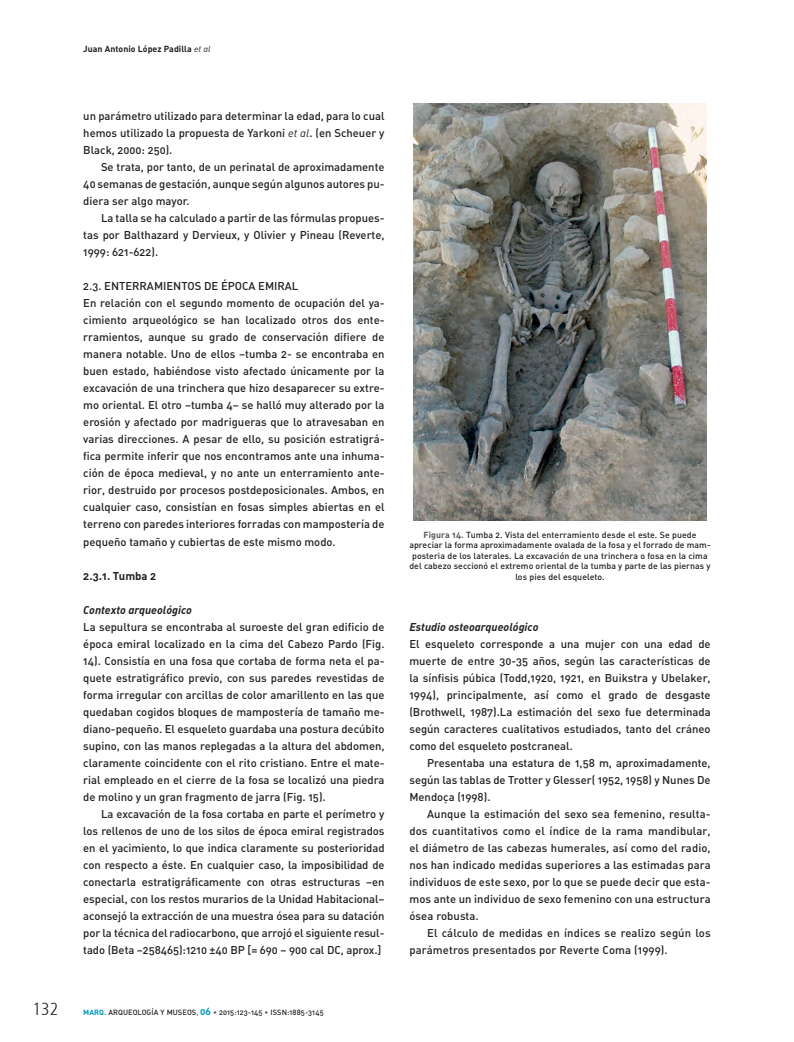
<style>
.page{position:relative;width:794px;height:1042px;background:#fff}
.page>*{position:absolute;margin:0;border:0;box-sizing:border-box;transform-origin:0 0}
.t1{font:300 condensed 17.5px "Frutiger 47";color:#231f20}
.t2{font:11.25px/17px "DIN Medium Alternate";color:#231f20}
.t3{font:11.25px "DIN Bold Italic Alt";color:#231f20}
.t4{font:11.25px "DIN Bold Alternate";color:#231f20}
.t5{font:8.75px/10.5px "DIN Medium Alternate";letter-spacing:.005em;color:#231f20;text-align:center}
.t6{font:8.75px "DIN Bold Alternate";letter-spacing:.005em;color:#231f20}
.t7{font:7.5px "DIN Medium Alternate";letter-spacing:.005em;color:#231f20}
.s1{font-family:"DIN Regular Italic Alt"}
.s2{font-family:"DIN Bold Alternate";color:#009bbd}
.s3{color:#57585a}
.s4{font-family:"DIN Bold Alternate";font-size:10px;color:#009bbd}
.s5{font-family:"DIN Bold Alternate";color:#57585a}
</style>
<div class="page">
<img style="left:413px;top:103px;width:294px;height:418px">
<p class="t6" style="left:83px;top:43px;width:129px">Juan Antonio López Padilla <span class="s1">et al</span></p>
<p class="t2" style="left:83px;top:107px;width:303px">un parámetro utilizado para determinar la edad, para lo cual</p>
<p class="t2" style="left:83px;top:124px;width:303px">hemos utilizado la propuesta de Yarkoni <span class="s1">et al</span>. (en Scheuer y</p>
<p class="t2" style="left:83px;top:141px;width:91px">Black, 2000: 250).</p>
<p class="t2" style="left:101px;top:158px;width:285px">Se trata, por tanto, de un perinatal de aproximadamente</p>
<p class="t2" style="left:83px;top:175px;width:303px">40 semanas de gestación, aunque según algunos autores pu-</p>
<p class="t2" style="left:83px;top:192px;width:108px">diera ser algo mayor.</p>
<p class="t2" style="left:101px;top:209px;width:285px">La talla se ha calculado a partir de las fórmulas propues-</p>
<p class="t2" style="left:83px;top:226px;width:303px">tas por Balthazard y Dervieux, y Olivier y Pineau (Reverte,</p>
<p class="t2" style="left:83px;top:243px;width:76px">1999: 621-622).</p>
<p class="t2" style="left:83px;top:277px;width:303px">2.3. ENTERRAMIENTOS DE ÉPOCA EMIRAL<br>En relación con el segundo momento de ocupación del ya&shy;cimiento arqueológico se han localizado otros dos ente&shy;rramientos, aunque su grado de conservación difiere de manera notable. Uno de ellos –tumba 2- se encontraba en buen estado, habiéndose visto afectado únicamente por la excavación de una trinchera que hizo desaparecer su extre&shy;mo oriental. El otro –tumba 4– se halló muy alterado por la erosión y afectado por madrigueras que lo atravesaban en varias direcciones. A pesar de ello, su posición estratigrá&shy;fica permite inferir que nos encontramos ante una inhuma&shy;ción de época medieval, y no ante un enterramiento ante&shy;rior, destruido por procesos postdeposicionales. Ambos, en cualquier caso, consistían en fosas simples abiertas en el terreno con paredes interiores forradas con mampostería de pequeño tamaño y cubiertas de este mismo modo.</p>
<p class="t4" style="left:83px;top:568px;width:75px">2.3.1. Tumba 2</p>
<p class="t3" style="left:83px;top:602px;width:110px">Contexto arqueológico</p>
<p class="t2" style="left:83px;top:617px;width:303px">La sepultura se encontraba al suroeste del gran edificio de</p>
<p class="t2" style="left:83px;top:634px;width:303px">época emiral localizado en la cima del Cabezo Pardo (Fig.</p>
<p class="t2" style="left:83px;top:652px;width:303px">14). Consistía en una fosa que cortaba de forma neta el pa-</p>
<p class="t2" style="left:83px;top:669px;width:303px">quete estratigráfico previo, con sus paredes revestidas de</p>
<p class="t2" style="left:83px;top:686px;width:303px">forma irregular con arcillas de color amarillento en las que</p>
<p class="t2" style="left:83px;top:703px;width:303px">quedaban cogidos bloques de mampostería de tamaño me-</p>
<p class="t2" style="left:83px;top:720px;width:303px">diano-pequeño. El esqueleto guardaba una postura decúbito</p>
<p class="t2" style="left:83px;top:737px;width:303px">supino, con las manos replegadas a la altura del abdomen,</p>
<p class="t2" style="left:83px;top:754px;width:303px">claramente coincidente con el rito cristiano. Entre el mate-</p>
<p class="t2" style="left:83px;top:771px;width:303px">rial empleado en el cierre de la fosa se localizó una piedra</p>
<p class="t2" style="left:83px;top:788px;width:244px">de molino y un gran fragmento de jarra (Fig. 15).</p>
<p class="t2" style="left:101px;top:805px;width:285px">La excavación de la fosa cortaba en parte el perímetro y</p>
<p class="t2" style="left:83px;top:822px;width:303px">los rellenos de uno de los silos de época emiral registrados</p>
<p class="t2" style="left:83px;top:839px;width:303px">en el yacimiento, lo que indica claramente su posterioridad</p>
<p class="t2" style="left:83px;top:856px;width:303px">con respecto a éste. En cualquier caso, la imposibilidad de</p>
<p class="t2" style="left:83px;top:873px;width:303px">conectarla estratigráficamente con otras estructuras –en</p>
<p class="t2" style="left:83px;top:890px;width:303px">especial, con los restos murarios de la Unidad Habitacional–</p>
<p class="t2" style="left:83px;top:907px;width:303px">aconsejó la extracción de una muestra ósea para su datación</p>
<p class="t2" style="left:83px;top:924px;width:303px">por la técnica del radiocarbono, que arrojó el siguiente resul-</p>
<p class="t2" style="left:83px;top:941px;width:300px">tado (Beta –258465):1210 ±40 BP [= 690 – 900 cal DC, aprox.]</p>
<p class="t1" style="left:33px;top:999px;width:27px">132</p>
<p class="t7" style="left:83px;top:1007px;width:242px"><span class="s2">MARQ.</span> ARQUEOLOGÍA Y MUSEOS<span class="s3">,</span> <span class="s4">06</span> <span class="s3">•</span> 2015:123-145 <span class="s3">•</span> ISSN:1885-3145</p>
<p class="t5" style="left:409px;top:529px;width:303px"><span class="s5">Figura 14.</span> Tumba 2. Vista del enterramiento desde el este. Se puede apreciar la forma aproximadamente ovalada de la fosa y el forrado de mam&shy;posteria de los laterales. La excavación de una trinchera o fosa en la cima del cabezo seccionó el extremo oriental de la tumba y parte de las piernas y los pies del esqueleto.</p>
<p class="t3" style="left:409px;top:619px;width:131px">Estudio osteoarqueológico</p>
<p class="t2" style="left:409px;top:635px;width:303px">El esqueleto corresponde a una mujer con una edad de</p>
<p class="t2" style="left:409px;top:652px;width:303px">muerte de entre 30-35 años, según las características de</p>
<p class="t2" style="left:409px;top:669px;width:303px">la sínfisis púbica (Todd,1920, 1921, en Buikstra y Ubelaker,</p>
<p class="t2" style="left:409px;top:686px;width:303px">1994), principalmente, así como el grado de desgaste</p>
<p class="t2" style="left:409px;top:703px;width:303px">(Brothwell, 1987).La estimación del sexo fue determinada</p>
<p class="t2" style="left:409px;top:720px;width:303px">según caracteres cualitativos estudiados, tanto del cráneo</p>
<p class="t2" style="left:409px;top:737px;width:165px">como del esqueleto postcraneal.</p>
<p class="t2" style="left:427px;top:754px;width:285px">Presentaba una estatura de 1,58 m, aproximadamente,</p>
<p class="t2" style="left:409px;top:771px;width:303px">según las tablas de Trotter y Glesser( 1952, 1958) y Nunes De</p>
<p class="t2" style="left:409px;top:788px;width:83px">Mendoça (1998).</p>
<p class="t2" style="left:427px;top:805px;width:285px">Aunque la estimación del sexo sea femenino, resulta-</p>
<p class="t2" style="left:409px;top:822px;width:303px">dos cuantitativos como el índice de la rama mandibular,</p>
<p class="t2" style="left:409px;top:839px;width:303px">el diámetro de las cabezas humerales, así como del radio,</p>
<p class="t2" style="left:409px;top:856px;width:303px">nos han indicado medidas superiores a las estimadas para</p>
<p class="t2" style="left:409px;top:873px;width:303px">individuos de este sexo, por lo que se puede decir que esta-</p>
<p class="t2" style="left:409px;top:890px;width:303px">mos ante un individuo de sexo femenino con una estructura</p>
<p class="t2" style="left:409px;top:907px;width:71px">ósea robusta.</p>
<p class="t2" style="left:427px;top:924px;width:285px">El cálculo de medidas en índices se realizo según los</p>
<p class="t2" style="left:409px;top:941px;width:260px">parámetros presentados por Reverte Coma (1999).</p>
</div>
